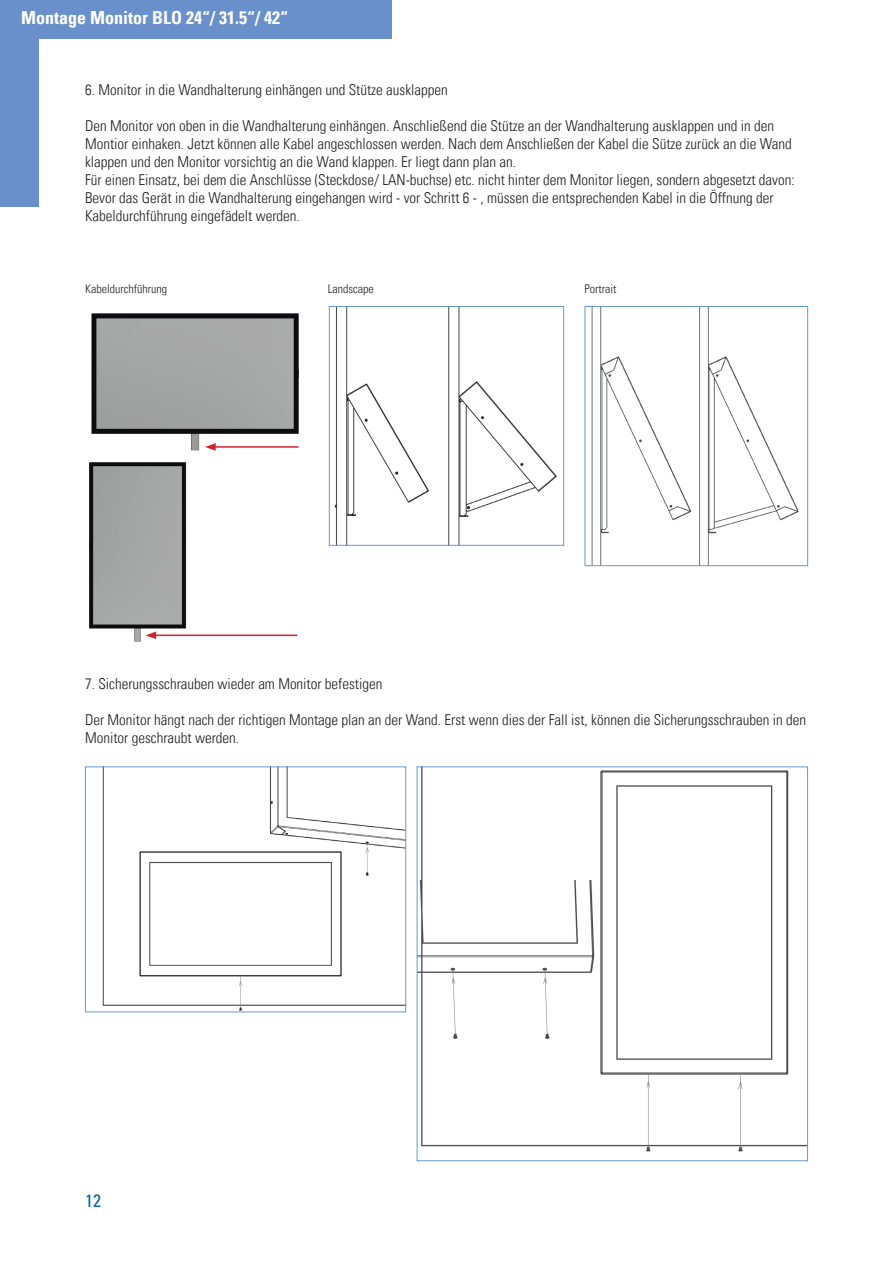
<style>
.page{position:relative;width:893px;height:1263px;background:#fff}
.page>*{position:absolute;margin:0;border:0;box-sizing:border-box;transform-origin:0 0}
.t1{font:18px "Univers Com 67 Bold Cond";color:#fff}
.t2{font:condensed 18px "Univers Com 57";color:#0166b3}
.t3{font:15px/18px "Univers Com 47 Light Cond";color:#231f20}
.t4{font:12px "Univers Com 47 Light Cond";color:#231f20}
</style>
<div class="page">
<div style="left:0;top:0;width:391px;height:38px;background:#6990ca"></div>
<div style="left:0;top:32px;width:38px;height:175px;background:#6990ca"></div>
<img style="left:591px;top:308px;width:208px;height:256px">
<div style="left:585px;top:306px;width:223px;height:260px;border:1px solid #6599d1"></div>
<img style="left:334px;top:308px;width:223px;height:236px">
<div style="left:329px;top:306px;width:235px;height:240px;border:1px solid #6599d1"></div>
<img style="left:102px;top:768px;width:302px;height:242px">
<div style="left:85px;top:766px;width:321px;height:246px;border:1px solid #6599d1"></div>
<img style="left:419px;top:768px;width:387px;height:384px">
<div style="left:417px;top:766px;width:391px;height:395px;border:1px solid #6599d1"></div>
<img style="left:91px;top:313px;width:207px;height:138px">
<img style="left:89px;top:462px;width:103px;height:180px">
<hr style="left:213px;top:446px;width:85px;height:2px;background:#d1232a">
<svg style="left:205px;top:443px;width:11px;height:8px"></svg>
<hr style="left:154px;top:634px;width:143px;height:2px;background:#d1232a">
<svg style="left:146px;top:631px;width:10px;height:8px"></svg>
<p class="t1" style="left:21px;top:6px;width:268px">Montage Monitor BLO 24“/ 31.5“/ 42“</p>
<p class="t3" style="left:85px;top:81px;width:364px">6. Monitor in die Wandhalterung einhängen und Stütze ausklappen</p>
<p class="t3" style="left:85px;top:117px;width:708px">Den Monitor von oben in die Wandhalterung einhängen. Anschließend die Stütze an der Wandhalterung ausklappen und in den<br>Montior einhaken. Jetzt können alle Kabel angeschlossen werden. Nach dem Anschließen der Kabel die Sütze zurück an die Wand klappen und den Monitor vorsichtig an die Wand klappen. Er liegt dann plan an.</p>
<p class="t3" style="left:85px;top:171px;width:711px">Für einen Einsatz, bei dem die Anschlüsse (Steckdose/ LAN-buchse) etc. nicht hinter dem Monitor liegen, sondern abgesetzt davon:</p>
<p class="t3" style="left:85px;top:189px;width:690px">Bevor das Gerät in die Wandhalterung eingehangen wird - vor Schritt 6 - , müssen die entsprechenden Kabel in die Öffnung der<br>Kabeldurchführung eingefädelt werden.</p>
<p class="t4" style="left:85px;top:282px;width:83px">Kabeldurchführung</p>
<p class="t4" style="left:328px;top:282px;width:47px">Landscape</p>
<p class="t4" style="left:584px;top:282px;width:33px">Portrait</p>
<p class="t3" style="left:85px;top:675px;width:299px">7. Sicherungsschrauben wieder am Monitor befestigen</p>
<p class="t3" style="left:85px;top:711px;width:722px">Der Monitor hängt nach der richtigen Montage plan an der Wand. Erst wenn dies der Fall ist, können die Sicherungsschrauben in den<br>Monitor geschraubt werden.</p>
<p class="t2" style="left:85px;top:1189px;width:17px">12</p>
</div>
